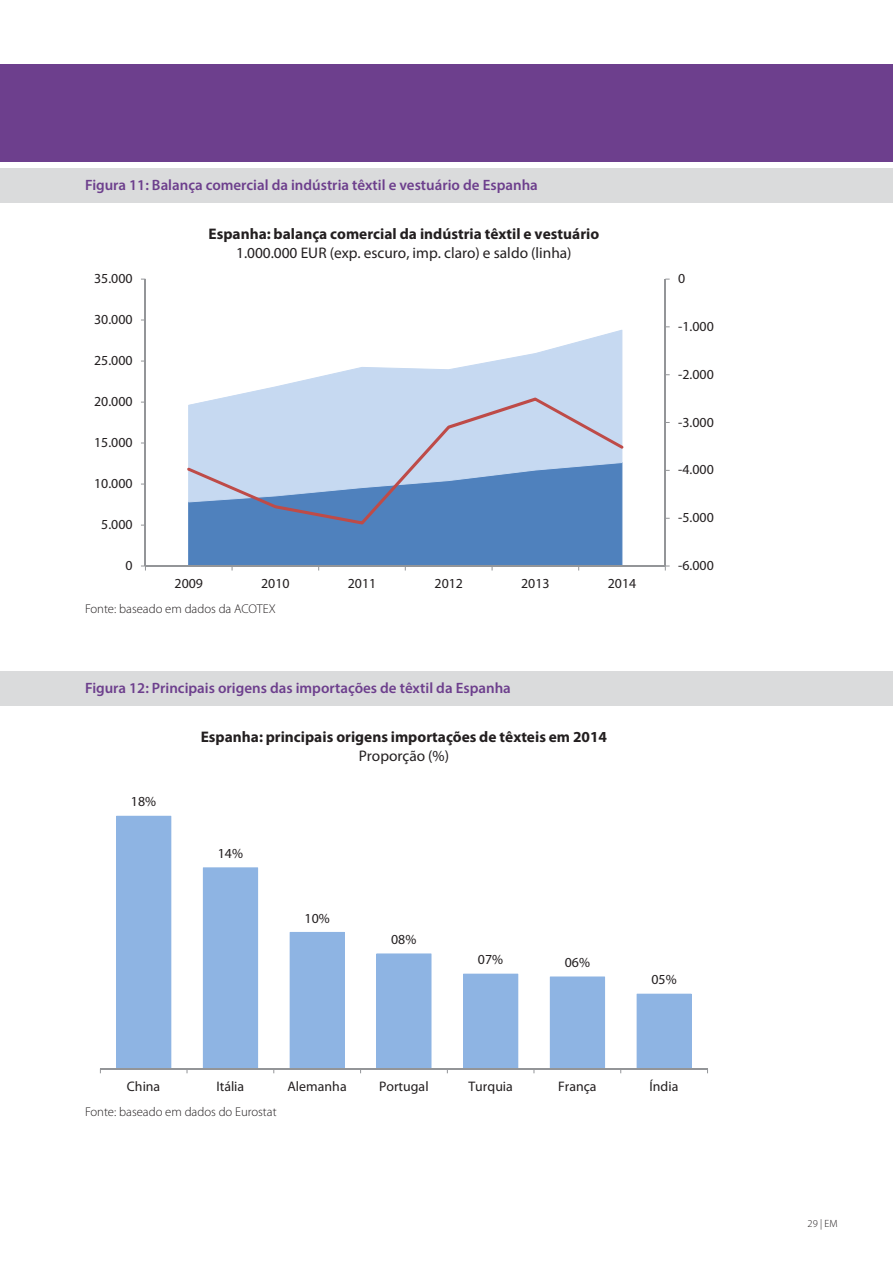
<style>
.page{position:relative;width:893px;height:1263px;background:#fff}
.page>*{position:absolute;margin:0;border:0;box-sizing:border-box;transform-origin:0 0}
.t1{font:700 15.3px "Myriad Pro";color:#231f20}
.t2{font:15.3px "Myriad Pro";color:#231f20}
.t3{font:600 15px "Myriad Pro";color:#6d3f8d}
.t4{font:13.8px "Myriad Pro";letter-spacing:.005em;color:#231f20}
.t5{font:300 12.75px "Myriad Pro";color:#231f20}
.t6{font:300 10.5px "Myriad Pro";color:#231f20}
</style>
<div class="page">
<div style="left:0;top:64px;width:893px;height:98px;background:#6d3f8d"></div>
<div style="left:0;top:168px;width:893px;height:34px;background:#dadbdc"></div>
<div style="left:0;top:672px;width:893px;height:34px;background:#dadbdc"></div>
<svg style="left:222px;top:330px;width:400px;height:68px"></svg>
<hr style="left:665px;top:279px;width:1px;height:287px;background:#939598">
<hr style="left:145px;top:279px;width:1px;height:287px;background:#939598">
<hr style="left:145px;top:565px;width:520px;height:1px;background:#939598">
<svg style="left:141px;top:565px;width:5px;height:5px"></svg>
<svg style="left:189px;top:524px;width:433px;height:46px;background:#5d8abf"></svg>
<svg style="left:665px;top:565px;width:5px;height:5px"></svg>
<svg style="left:187px;top:398px;width:437px;height:126px;background:#a1badc"></svg>
<div style="left:116px;top:816px;width:55px;height:252px;background:#8eb4e3"></div>
<div style="left:203px;top:867px;width:55px;height:201px;background:#8eb4e3"></div>
<div style="left:290px;top:932px;width:55px;height:136px;background:#8eb4e3"></div>
<div style="left:376px;top:953px;width:55px;height:115px;background:#8eb4e3"></div>
<div style="left:463px;top:974px;width:55px;height:94px;background:#8eb4e3"></div>
<div style="left:550px;top:976px;width:55px;height:92px;background:#8eb4e3"></div>
<div style="left:637px;top:994px;width:55px;height:74px;background:#8eb4e3"></div>
<hr style="left:100px;top:1068px;width:607px;height:1px;background:#939598">
<p class="t3" style="left:85px;top:175px;width:454px">Figura 11: Balança comercial da indústria têxtil e vestuário de Espanha</p>
<p class="t4" style="left:94px;top:270px;width:40px">35.000</p>
<p class="t4" style="left:94px;top:311px;width:40px">30.000</p>
<p class="t4" style="left:94px;top:352px;width:40px">25.000</p>
<p class="t4" style="left:94px;top:393px;width:40px">20.000</p>
<p class="t4" style="left:94px;top:434px;width:40px">15.000</p>
<p class="t4" style="left:94px;top:475px;width:40px">10.000</p>
<p class="t4" style="left:101px;top:516px;width:33px">5.000</p>
<p class="t4" style="left:125px;top:557px;width:9px">0</p>
<p class="t1" style="left:209px;top:224px;width:392px">Espanha: balança comercial da indústria têxtil e vestuário</p>
<p class="t2" style="left:236px;top:243px;width:337px">1.000.000 EUR (exp. escuro, imp. claro) e saldo (linha)</p>
<p class="t4" style="left:174px;top:575px;width:30px">2009</p>
<p class="t4" style="left:261px;top:575px;width:30px">2010</p>
<p class="t4" style="left:348px;top:575px;width:30px">2011</p>
<p class="t4" style="left:434px;top:575px;width:30px">2012</p>
<p class="t4" style="left:521px;top:575px;width:30px">2013</p>
<p class="t4" style="left:608px;top:575px;width:30px">2014</p>
<p class="t5" style="left:85px;top:602px;width:192px">Fonte: baseado em dados da ACOTEX</p>
<p class="t4" style="left:678px;top:270px;width:9px">0</p>
<p class="t4" style="left:678px;top:318px;width:37px">-1.000</p>
<p class="t4" style="left:678px;top:366px;width:37px">-2.000</p>
<p class="t4" style="left:678px;top:413px;width:37px">-3.000</p>
<p class="t4" style="left:678px;top:461px;width:37px">-4.000</p>
<p class="t4" style="left:678px;top:509px;width:37px">-5.000</p>
<p class="t4" style="left:678px;top:557px;width:37px">-6.000</p>
<p class="t3" style="left:85px;top:678px;width:427px">Figura 12: Principais origens das importações de têxtil da Espanha</p>
<p class="t4" style="left:131px;top:793px;width:27px">18%</p>
<p class="t1" style="left:201px;top:727px;width:408px">Espanha: principais origens importações de têxteis em 2014</p>
<p class="t2" style="left:359px;top:746px;width:92px">Proporção (%)</p>
<p class="t4" style="left:218px;top:845px;width:27px">14%</p>
<p class="t4" style="left:304px;top:909px;width:27px">10%</p>
<p class="t4" style="left:391px;top:931px;width:27px">08%</p>
<p class="t4" style="left:478px;top:951px;width:27px">07%</p>
<p class="t4" style="left:565px;top:954px;width:27px">06%</p>
<p class="t4" style="left:651px;top:971px;width:27px">05%</p>
<p class="t4" style="left:127px;top:1078px;width:35px">China</p>
<p class="t4" style="left:216px;top:1078px;width:29px">Itália</p>
<p class="t4" style="left:287px;top:1078px;width:61px">Alemanha</p>
<p class="t4" style="left:379px;top:1078px;width:51px">Portugal</p>
<p class="t4" style="left:468px;top:1078px;width:46px">Turquia</p>
<p class="t4" style="left:558px;top:1078px;width:40px">França</p>
<p class="t4" style="left:649px;top:1078px;width:30px">Índia</p>
<p class="t5" style="left:85px;top:1105px;width:193px">Fonte: baseado em dados do Eurostat</p>
<p class="t6" style="left:808px;top:1218px;width:32px">29 | EM</p>
</div>
